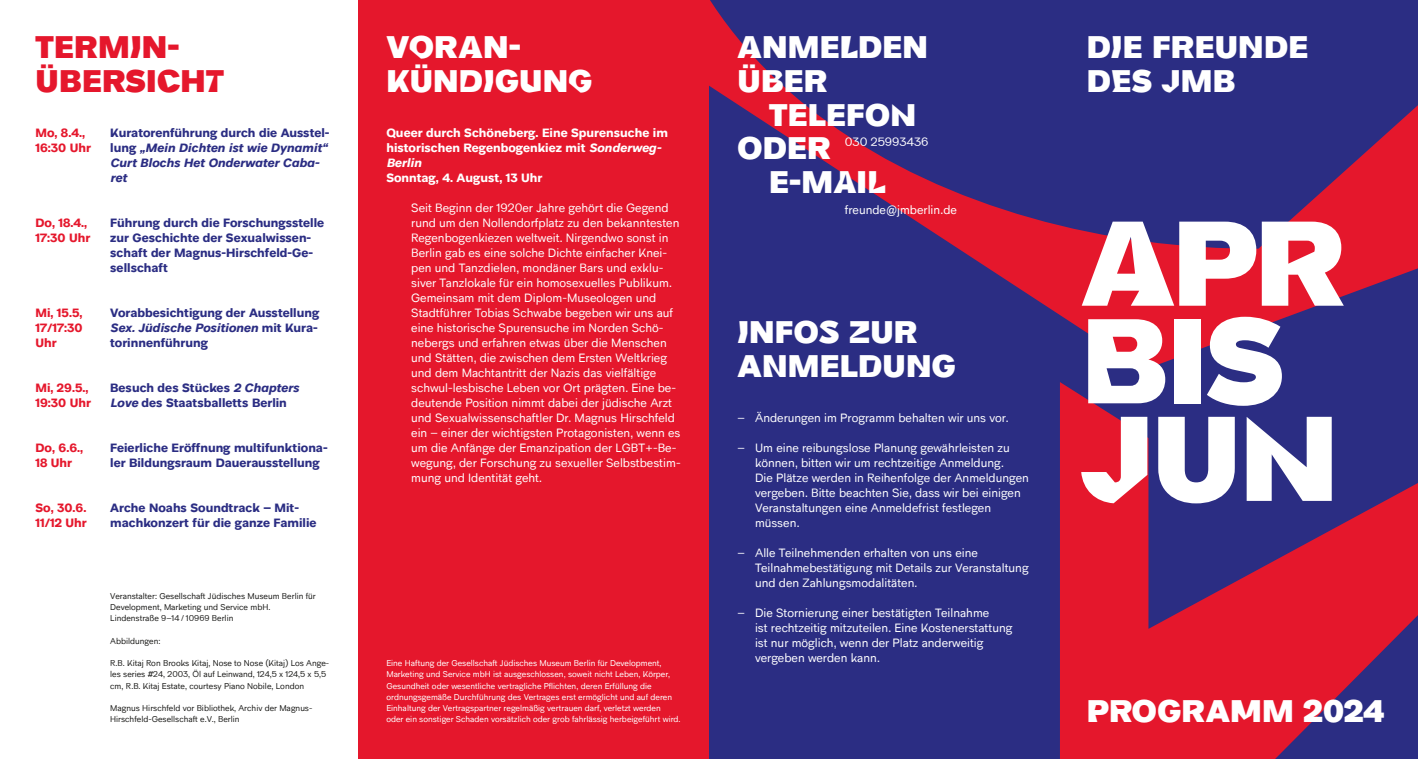
<style>
.page{position:relative;width:1418px;height:759px;background:#fff}
.page>*{position:absolute;margin:0;border:0;box-sizing:border-box;transform-origin:0 0}
.t1{font:125px/97.5px "JMB Pro Headline";letter-spacing:-.015em;color:#fff}
.t2{font:32.5px/33.8px "JMB Pro Headline";letter-spacing:.01em;color:#fff}
.t3{font:32.5px/33.8px "JMB Pro Headline";letter-spacing:.01em;color:#e5172c}
.t4{font:12.5px/15px "JMB Pro";color:#fff}
.t5{font:700 12.5px/15px "JMB Pro";color:#2b2d83}
.t6{font:700 12.5px/15px "JMB Pro";color:#fff}
.t7{font:700 12.5px/15px "JMB Pro";color:#e5172c}
.t8{font:italic 700 12.5px/15px "JMB Pro";color:#2b2d83}
.t9{font:8.75px/11.2px "JMB Pro";color:#fff}
.t10{font:8.75px/11.2px "JMB Pro";color:#1d1d1b}
.s1{font-style:normal}
.s2{font-style:italic}
</style>
<div class="page">
<div style="left:358px;top:0;width:1059px;height:758px;background:#e5172c"></div>
<svg style="left:709px;top:0;width:708px;height:758px;fill:#2b2d83"></svg>
<h2 class="t3" style="left:36px;top:28px;width:190px">TERMIN-<br>ÜBERSICHT</h2>
<p class="t7" style="left:35px;top:124px;width:57px">Mo, 8.4.,<br>16:30 Uhr</p>
<p class="t7" style="left:35px;top:214px;width:56px">Do, 18.4.,<br>17:30 Uhr</p>
<p class="t7" style="left:35px;top:304px;width:49px;text-align:justify">Mi, 15.5, 17/17:30<br>Uhr</p>
<p class="t7" style="left:35px;top:379px;width:57px">Mi, 29.5.,<br>19:30 Uhr</p>
<p class="t7" style="left:35px;top:439px;width:49px">Do, 6.6.,<br>18 Uhr</p>
<p class="t7" style="left:35px;top:499px;width:53px">So, 30.6.<br>11/12 Uhr</p>
<p class="t8" style="left:110px;top:124px;width:221px"><span class="s1">Kuratorenführung durch die Ausstel&shy;lung</span> „Mein Dichten ist wie Dynamit“<br>Curt Blochs Het Onderwater Caba&shy;ret</p>
<p class="t5" style="left:110px;top:214px;width:215px">Führung durch die Forschungsstelle zur Geschichte der Sexualwissen&shy;schaft der Magnus-Hirschfeld-Ge&shy;sellschaft</p>
<p class="t5" style="left:110px;top:304px;width:211px;text-align:justify">Vorabbesichtigung der Ausstellung <span class="s2">Sex. Jüdische Positionen</span> mit Kura&shy;torinnenführung</p>
<p class="t5" style="left:110px;top:379px;width:190px">Besuch des Stückes <span class="s2">2 Chapters<br>Love</span> des Staatsballetts Berlin</p>
<p class="t5" style="left:110px;top:439px;width:219px">Feierliche Eröffnung multifunktiona&shy;ler Bildungsraum Dauerausstellung</p>
<p class="t5" style="left:110px;top:499px;width:208px">Arche Noahs Soundtrack – Mit&shy;machkonzert für die ganze Familie</p>
<p class="t10" style="left:110px;top:589px;width:207px">Veranstalter: Gesellschaft Jüdisches Museum Berlin für<br>Development, Marketing und Service mbH.<br>Lindenstraße 9–14 / 10969 Berlin</p>
<p class="t10" style="left:110px;top:634px;width:52px">Abbildungen:</p>
<p class="t10" style="left:110px;top:656px;width:220px">R.B. Kitaj Ron Brooks Kitaj, Nose to Nose (Kitaj) Los Ange&shy;les series #24, 2003, Öl auf Leinwand, 124,5 x 124,5 x 5,5 cm, R.B. Kitaj Estate, courtesy Piano Nobile, London</p>
<p class="t10" style="left:110px;top:701px;width:204px">Magnus Hirschfeld vor Bibliothek, Archiv der Magnus-<br>Hirschfeld-Gesellschaft e.V., Berlin</p>
<h2 class="t2" style="left:386px;top:28px;width:207px">VORAN-<br>KÜNDIGUNG</h2>
<p class="t6" style="left:386px;top:124px;width:283px">Queer durch Schöneberg. Eine Spurensuche im historischen Regenbogenkiez mit <span class="s2">Sonderweg-<br>Berlin</span></p>
<p class="t6" style="left:386px;top:169px;width:158px">Sonntag, 4. August, 13 Uhr</p>
<p class="t4" style="left:411px;top:199px;width:271px">Seit Beginn der 1920er Jahre gehört die Gegend rund um den Nollendorfplatz zu den bekanntesten Regenbogenkiezen weltweit. Nirgendwo sonst in Berlin gab es eine solche Dichte einfacher Knei&shy;pen und Tanzdielen, mondäner Bars und exklu&shy;siver Tanzlokale für ein homosexuelles Publikum.<br>Gemeinsam mit dem Diplom-Museologen und Stadtführer Tobias Schwabe begeben wir uns auf eine historische Spurensuche im Norden Schö&shy;nebergs und erfahren etwas über die Menschen und Stätten, die zwischen dem Ersten Weltkrieg und dem Machtantritt der Nazis das vielfältige schwul-lesbische Leben vor Ort prägten. Eine be&shy;deutende Position nimmt dabei der jüdische Arzt und Sexualwissenschaftler Dr. Magnus Hirschfeld ein – einer der wichtigsten Protagonisten, wenn es um die Anfänge der Emanzipation der LGBT+-Be&shy;wegung, der Forschung zu sexueller Selbstbestim&shy;mung und Identität geht.</p>
<p class="t9" style="left:386px;top:656px;width:296px">Eine Haftung der Gesellschaft Jüdisches Museum Berlin für Development, Marketing und Service mbH ist ausgeschlossen, soweit nicht Leben, Körper, Gesundheit oder wesentliche vertragliche Pflichten, deren Erfüllung die ordnungsgemäße Durchführung des Vertrages erst ermöglicht und auf deren Einhaltung der Vertragspartner regelmäßig vertrauen darf, verletzt werden<br>oder ein sonstiger Schaden vorsätzlich oder grob fahrlässig herbeigeführt wird.</p>
<h2 class="t2" style="left:737px;top:28px;width:192px">ANMELDEN<br>ÜBER</h2>
<h2 class="t2" style="left:737px;top:95px;width:180px;text-indent:32px">TELEFON<br>ODER</h2>
<h2 class="t2" style="left:769px;top:163px;width:118px">E-MAIL</h2>
<p class="t4" style="left:844px;top:133px;width:85px">030 25993436</p>
<p class="t4" style="left:844px;top:201px;width:114px">freunde@jmberlin.de</p>
<h2 class="t2" style="left:737px;top:313px;width:220px">INFOS ZUR<br>ANMELDUNG</h2>
<p class="t4" style="left:737px;top:409px;width:273px">– Änderungen im Programm behalten wir uns vor.</p>
<p class="t4" style="left:755px;top:439px;width:275px;text-indent:-18px">– Um eine reibungslose Planung gewährleisten zu können, bitten wir um rechtzeitige Anmeldung.<br>Die Plätze werden in Reihenfolge der Anmeldungen vergeben. Bitte beachten Sie, dass wir bei einigen Veranstaltungen eine Anmeldefrist festlegen müssen.</p>
<p class="t4" style="left:755px;top:544px;width:275px;text-indent:-18px">– Alle Teilnehmenden erhalten von uns eine<br>Teilnahmebestätigung mit Details zur Veranstaltung und den Zahlungsmodalitäten.</p>
<p class="t4" style="left:755px;top:604px;width:259px;text-indent:-18px">– Die Stornierung einer bestätigten Teilnahme<br>ist rechtzeitig mitzuteilen. Eine Kostenerstattung ist nur möglich, wenn der Platz anderweitig vergeben werden kann.</p>
<h2 class="t2" style="left:1086px;top:28px;width:223px">DIE FREUNDE<br>DES JMB</h2>
<h1 class="t1" style="left:1081px;top:206px;width:266px">APR<br>BIS<br>JUN</h1>
<h2 class="t2" style="left:1086px;top:692px;width:299px">PROGRAMM 2024</h2>
</div>
